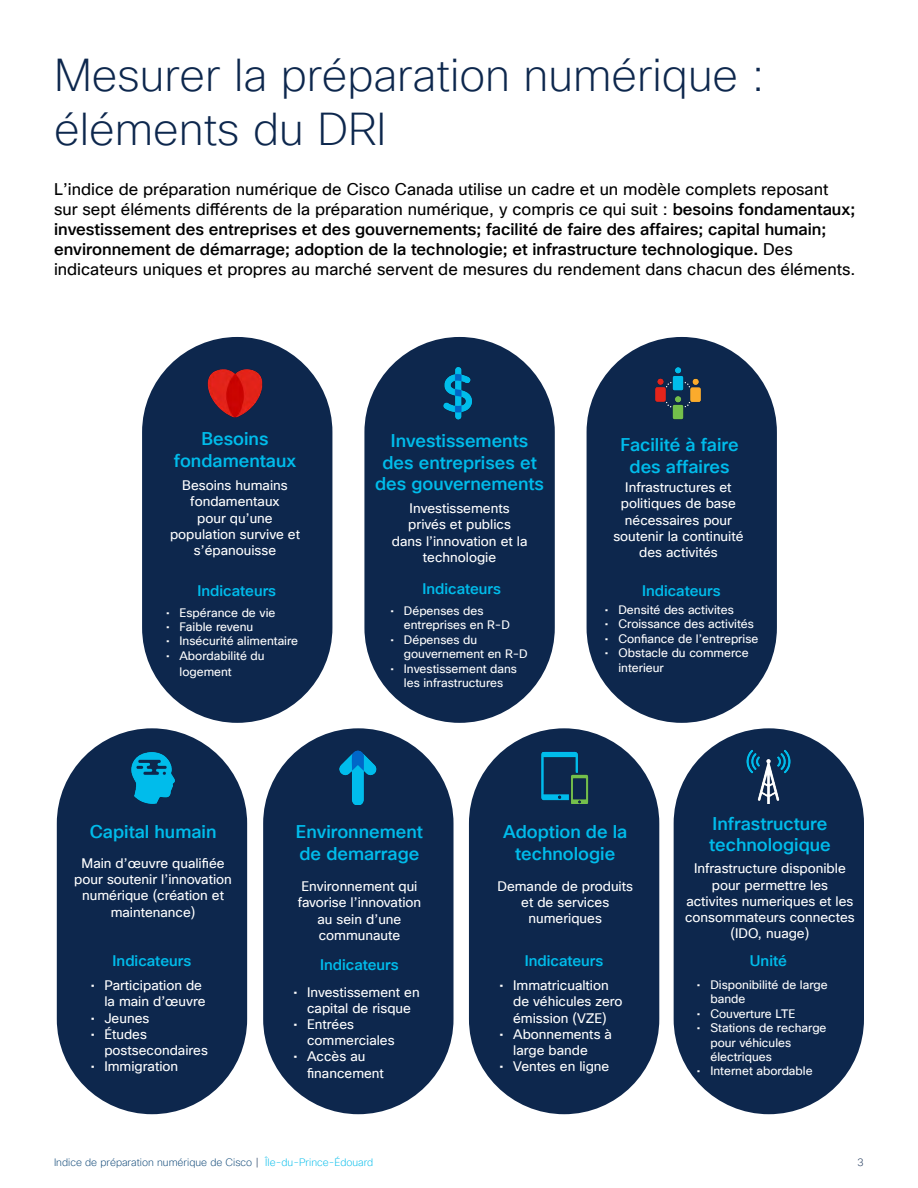
<style>
.page{position:relative;width:918px;height:1188px;background:#fff}
.page>*{position:absolute;margin:0;border:0;box-sizing:border-box;transform-origin:0 0}
.t1{font:200 45px/54px "Cisco Sans TT";color:#0d274d}
.t2{font:500 18px/21.6px "Cisco Sans TT";color:#00bceb;text-align:center}
.t3{font:16.5px/19.8px "Cisco Sans TT";color:#000}
.t4{font:500 15px "Cisco Sans TT";color:#00bceb}
.t5{font:13.5px/16.2px "Cisco Sans TT";color:#fff;text-align:center}
.t6{font:12px/14.4px "Cisco Sans TT";color:#fff}
.t7{font:200 10.5px "Cisco Sans TT";color:#0a4475}
.t8{font:200 10.5px "Cisco Sans TT";color:#0d274d}
.s1{font-weight:500}
.s2{color:#0d274d}
.s3{color:#00bceb}
</style>
<div class="page">
<div style="left:142px;top:337px;width:190px;height:386px;background:#0d274d;border-radius:95px"></div>
<div style="left:57px;top:728px;width:190px;height:386px;background:#0d274d;border-radius:95px"></div>
<div style="left:263px;top:728px;width:191px;height:386px;background:#0d274d;border-radius:95px"></div>
<div style="left:469px;top:728px;width:190px;height:386px;background:#0d274d;border-radius:95px"></div>
<div style="left:674px;top:728px;width:190px;height:386px;background:#0d274d;border-radius:95px"></div>
<div style="left:364px;top:337px;width:191px;height:386px;background:#0d274d;border-radius:95px"></div>
<div style="left:587px;top:337px;width:190px;height:386px;background:#0d274d;border-radius:95px"></div>
<img style="left:131px;top:752px;width:44px;height:51px">
<img style="left:339px;top:750px;width:38px;height:55px">
<img style="left:541px;top:751px;width:48px;height:52px">
<img style="left:746px;top:750px;width:45px;height:53px">
<img style="left:207px;top:369px;width:56px;height:49px">
<img style="left:443px;top:367px;width:29px;height:52px">
<img style="left:655px;top:367px;width:46px;height:52px">
<h1 class="t1" style="left:54px;top:50px;width:712px">Mesurer la préparation numérique : éléments du DRI</h1>
<p class="t3" style="left:54px;top:180px;width:803px">L’indice de préparation numérique de Cisco Canada utilise un cadre et un modèle complets reposant sur sept éléments différents de la préparation numérique, y compris ce qui suit : <span class="s1">besoins fondamentaux; investissement des entreprises et des gouvernements; facilité de faire des affaires; capital humain; environnement de démarrage; adoption de la technologie; et infrastructure technologique.</span> Des indicateurs uniques et propres au marché servent de mesures du rendement dans chacun des éléments.</p>
<h2 class="t2" style="left:174px;top:429px;width:124px">Besoins fondamentaux</h2>
<p class="t5" style="left:170px;top:478px;width:132px">Besoins humains fondamentaux<br>pour qu’une population survive et s’épanouisse</p>
<p class="t4" style="left:198px;top:581px;width:80px">Indicateurs</p>
<p class="t6" style="left:166px;top:606px;width:111px">• Espérance de vie</p>
<p class="t6" style="left:166px;top:620px;width:89px">• Faible revenu</p>
<p class="t6" style="left:166px;top:634px;width:134px">• Insécurité alimentaire</p>
<p class="t6" style="left:180px;top:648px;width:87px;line-height:16.2px;text-indent:-14px">• Abordabilité du logement</p>
<h2 class="t2" style="left:375px;top:431px;width:170px">Investissements des entreprises et des gouvernements</h2>
<p class="t5" style="left:392px;top:501px;width:137px">Investissements privés et publics dans l’innovation et la technologie</p>
<p class="t4" style="left:422px;top:579px;width:80px">Indicateurs</p>
<p class="t6" style="left:404px;top:604px;width:107px;text-indent:-14px">• Dépenses des entreprises en R-D</p>
<p class="t6" style="left:404px;top:633px;width:125px;text-indent:-14px">• Dépenses du gouvernement en R-D</p>
<p class="t6" style="left:390px;top:661px;width:128px;text-align:center">• Investissement dans les infrastructures</p>
<h2 class="t2" style="left:621px;top:435px;width:120px">Facilité à faire des affaires</h2>
<p class="t5" style="left:613px;top:480px;width:132px">Infrastructures et politiques de base nécessaires pour soutenir la continuité des activités</p>
<p class="t4" style="left:642px;top:581px;width:80px">Indicateurs</p>
<p class="t6" style="left:605px;top:603px;width:130px">• Densité des activites</p>
<p class="t6" style="left:605px;top:617px;width:150px">• Croissance des activités</p>
<p class="t6" style="left:605px;top:632px;width:155px">• Confiance de l’entreprise</p>
<p class="t6" style="left:618px;top:646px;width:132px;text-indent:-14px">• Obstacle du commerce interieur</p>
<h2 class="t2" style="left:90px;top:822px;width:128px">Capital humain</h2>
<h2 class="t2" style="left:296px;top:822px;width:129px;text-align:left">Environnement de demarrage</h2>
<h2 class="t2" style="left:503px;top:822px;width:126px">Adoption de la technologie</h2>
<p class="t5" style="left:74px;top:856px;width:159px">Main d’œuvre qualifiée pour soutenir l’innovation numérique (création et maintenance)</p>
<p class="t5" style="left:298px;top:879px;width:125px">Environnement qui favorise l’innovation au sein d’une communaute</p>
<p class="t5" style="left:497px;top:878px;width:137px">Demande de produits et de services numeriques</p>
<p class="t4" style="left:113px;top:951px;width:80px">Indicateurs</p>
<p class="t4" style="left:320px;top:955px;width:80px">Indicateurs</p>
<p class="t4" style="left:525px;top:951px;width:80px">Indicateurs</p>
<p class="t5" style="left:91px;top:978px;width:116px;text-align:right">• Participation de la main d’œuvre</p>
<p class="t5" style="left:91px;top:1010px;width:60px">• Jeunes</p>
<p class="t5" style="left:104px;top:1026px;width:105px;text-align:left;text-indent:-14px">• Études postsecondaires</p>
<p class="t5" style="left:91px;top:1059px;width:89px">• Immigration</p>
<p class="t5" style="left:294px;top:984px;width:128px">• Investissement en capital de risque</p>
<p class="t5" style="left:307px;top:1017px;width:89px;text-align:left;text-indent:-14px">• Entrées commerciales</p>
<p class="t5" style="left:307px;top:1049px;width:78px;text-align:left;text-indent:-14px">• Accès au financement</p>
<p class="t5" style="left:513px;top:978px;width:111px;text-align:left;text-indent:-14px">• Immatricualtion de véhicules zero émission (VZE)</p>
<p class="t5" style="left:513px;top:1026px;width:100px;text-align:left;text-indent:-14px">• Abonnements à large bande</p>
<p class="t5" style="left:500px;top:1059px;width:111px">• Ventes en ligne</p>
<h2 class="t2" style="left:709px;top:813px;width:123px;text-align:left">Infrastructure technologique</h2>
<p class="t5" style="left:685px;top:861px;width:171px">Infrastructure disponible pour permettre les activites numeriques et les consommateurs connectes (IDO, nuage)</p>
<p class="t6" style="left:710px;top:978px;width:119px;text-indent:-14px">• Disponibilité de large bande</p>
<p class="t6" style="left:697px;top:1007px;width:100px">• Couverture LTE</p>
<p class="t6" style="left:710px;top:1021px;width:118px;text-indent:-14px">• Stations de recharge pour véhicules électriques</p>
<p class="t6" style="left:697px;top:1064px;width:117px">• Internet abordable</p>
<p class="t4" style="left:750px;top:951px;width:38px">Unité</p>
<p class="t5" style="left:697px;top:981px;width:152px">• Broadband availability</p>
<p class="t5" style="left:697px;top:997px;width:99px">• LTE coverage</p>
<p class="t5" style="left:697px;top:1013px;width:143px">• EV charging stations</p>
<p class="t5" style="left:697px;top:1029px;width:140px">• Internet affordability</p>
<p class="t7" style="left:54px;top:1156px;width:321px">Indice de préparation numérique de Cisco <span class="s2">|</span> <span class="s3">Île-du-Prince-Édouard</span></p>
<p class="t8" style="left:858px;top:1156px;width:8px">3</p>
</div>
